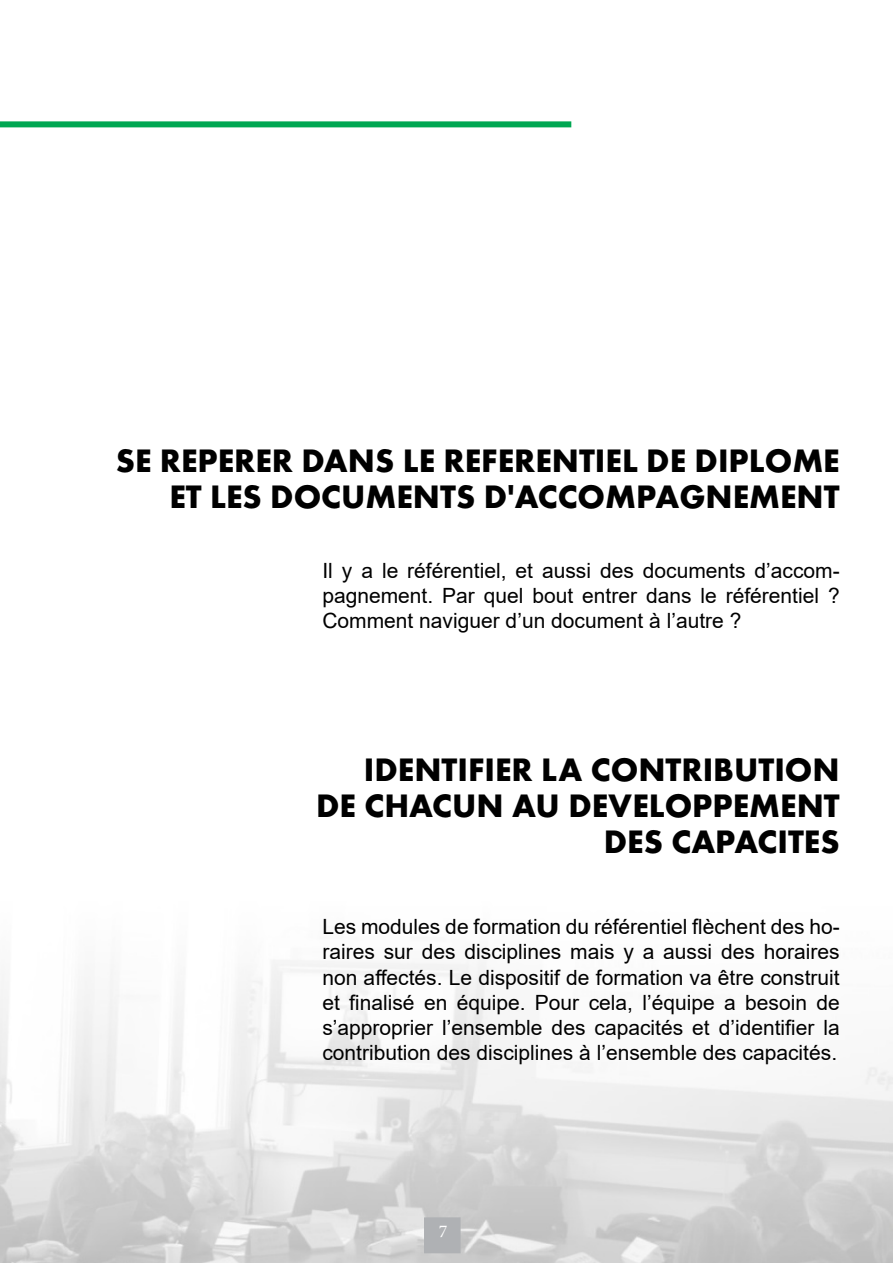
<style>
.page{position:relative;width:893px;height:1263px;background:#fff}
.page>*{position:absolute;margin:0;border:0;box-sizing:border-box;transform-origin:0 0}
.t1{font:30px/36px "Canal Bold Romain";color:#000;text-align:right}
.t2{font:21px/25.2px "Arial";color:#000;text-align:justify}
.t3{font:18px "Minion Pro";color:#fff}
</style>
<div class="page">
<div style="left:0;top:121px;width:571px;height:6px;background:#00a752"></div>
<img style="left:0;top:960px;width:893px;height:303px">
<div style="left:424px;top:1217px;width:37px;height:36px;background:#afb1b4"></div>
<h1 class="t1" style="left:116px;top:442px;width:725px">SE REPERER DANS LE REFERENTIEL DE DIPLOME<br>ET LES DOCUMENTS D’ACCOMPAGNEMENT</h1>
<p class="t2" style="left:322px;top:558px;width:519px">Il y a le référentiel, et aussi des documents d’accom&shy;pagnement. Par quel bout entrer dans le référentiel ?<br>Comment naviguer d’un document à l’autre ?</p>
<h1 class="t1" style="left:316px;top:751px;width:525px">IDENTIFIER LA CONTRIBUTION<br>DE CHACUN AU DEVELOPPEMENT<br>DES CAPACITES</h1>
<p class="t2" style="left:322px;top:914px;width:519px">Les modules de formation du référentiel flèchent des ho&shy;raires sur des disciplines mais y a aussi des horaires non affectés. Le dispositif de formation va être construit et finalisé en équipe. Pour cela, l’équipe a besoin de s’approprier l’ensemble des capacités et d’identifier la contribution des disciplines à l’ensemble des capacités.</p>
<p class="t3" style="left:439px;top:1219px;width:10px">7</p>
</div>
